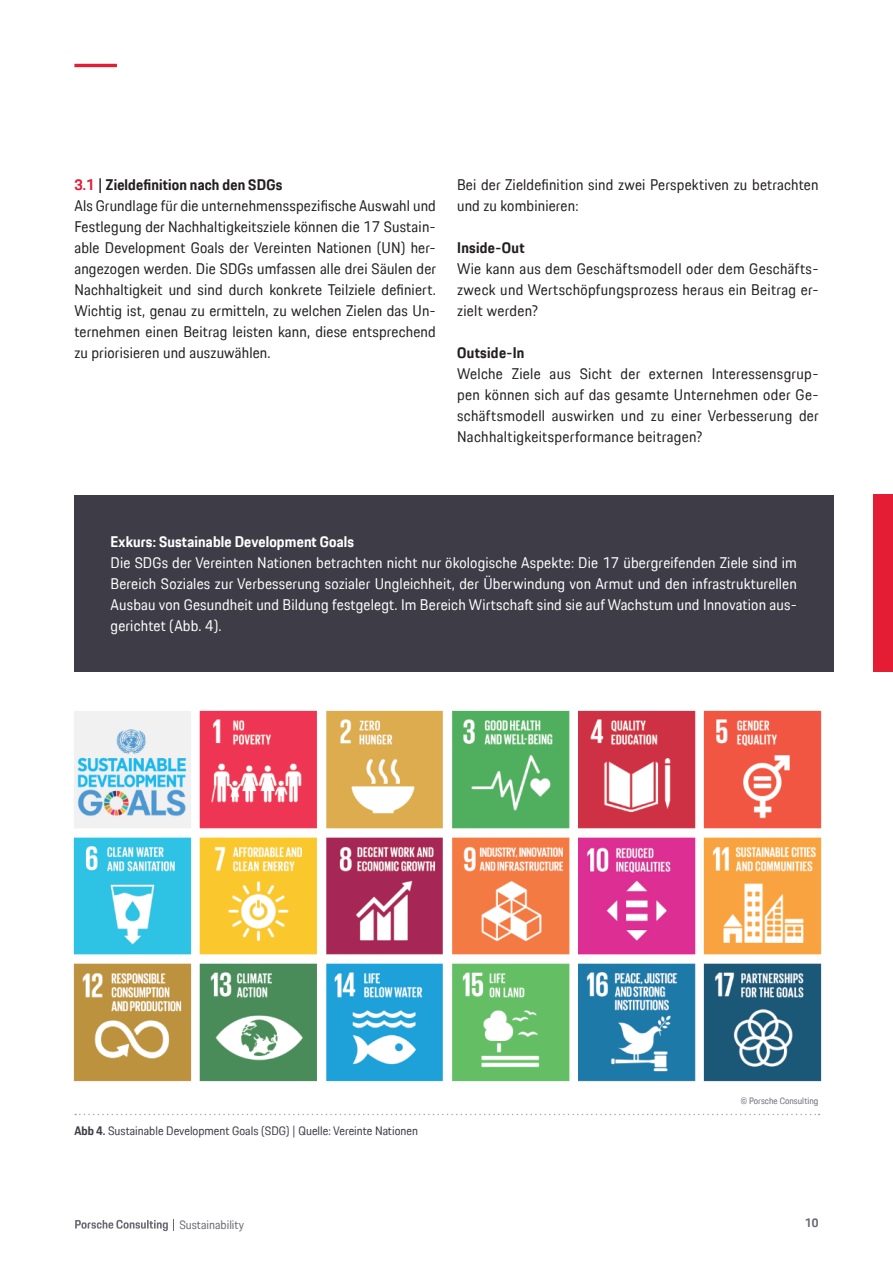
<style>
.page{position:relative;width:893px;height:1263px;background:#fff}
.page>*{position:absolute;margin:0;border:0;box-sizing:border-box;transform-origin:0 0}
.t1{font:15px/21px "Porsche Next TT";letter-spacing:.01em;color:#231f20}
.t2{font:15px/21px "Porsche Next TT";letter-spacing:.01em;color:#fff;text-align:justify}
.t3{font:700 15px "Porsche Next TT";letter-spacing:.01em;color:#fff}
.t4{font:700 15px "Porsche Next TT";letter-spacing:.02em;color:#231f20}
.t5{font:12px "Porsche Next TT";color:#3e3c47}
.t6{font:12px "Porsche Next TT";color:#6a6a75}
.t7{font:700 12px "Porsche Next TT";color:#6a6a75}
.t8{font:9px "Porsche Next TT";color:#6a6a75}
.s1{font-weight:700;color:#e41d35}
.s2{font-weight:700}
</style>
<div class="page">
<hr style="left:74px;top:64px;width:43px;height:3px;background:#e41d35">
<svg style="left:75px;top:1219px;width:99px;height:12px"></svg>
<div style="left:874px;top:494px;width:19px;height:178px;background:#e41d35"></div>
<div style="left:74px;top:495px;width:759px;height:177px;background:#3e3c47"></div>
<svg style="left:75px;top:1114px;width:745px;height:1px"></svg>
<img style="left:73px;top:710px;width:749px;height:372px">
<p class="t1" style="left:74px;top:174px;width:363px"><span class="s1">3.1</span> <span class="s2">| Zieldefinition nach den SDGs<br></span>Als Grundlage für die unternehmensspezifische Auswahl und Festlegung der Nachhaltigkeitsziele können die 17 Sustain&shy;able Development Goals der Vereinten Nationen (UN) her&shy;angezogen werden. Die SDGs umfassen alle drei Säulen der Nachhaltigkeit und sind durch konkrete Teilziele definiert.<br>Wichtig ist, genau zu ermitteln, zu welchen Zielen das Un&shy;ternehmen einen Beitrag leisten kann, diese entsprechend zu priorisieren und auszuwählen.</p>
<p class="t1" style="left:457px;top:174px;width:363px">Bei der Zieldefinition sind zwei Perspektiven zu betrachten und zu kombinieren:</p>
<p class="t4" style="left:457px;top:237px;width:69px">Inside-Out</p>
<p class="t1" style="left:457px;top:258px;width:363px;text-align:justify">Wie kann aus dem Geschäftsmodell oder dem Geschäfts&shy;zweck und Wertschöpfungsprozess heraus ein Beitrag er&shy;zielt werden?</p>
<p class="t4" style="left:457px;top:342px;width:69px">Outside-In</p>
<p class="t1" style="left:457px;top:363px;width:363px;text-align:justify">Welche Ziele aus Sicht der externen Interessensgrup&shy;pen können sich auf das gesamte Unternehmen oder Ge&shy;schäftsmodell auswirken und zu einer Verbesserung der Nachhaltigkeitsperformance beitragen?</p>
<p class="t3" style="left:111px;top:531px;width:245px">Exkurs: Sustainable Development Goals</p>
<p class="t2" style="left:111px;top:552px;width:688px">Die SDGs der Vereinten Nationen betrachten nicht nur ökologische Aspekte: Die 17 übergreifenden Ziele sind im Bereich Soziales zur Verbesserung sozialer Ungleichheit, der Überwindung von Armut und den infrastrukturellen Ausbau von Gesundheit und Bildung festgelegt. Im Bereich Wirtschaft sind sie auf Wachstum und Innovation aus&shy;gerichtet (Abb. 4).</p>
<p class="t5" style="left:74px;top:1123px;width:345px"><span class="s2">Abb 4.</span> Sustainable Development Goals (SDG) | Quelle: Vereinte Nationen</p>
<p class="t8" style="left:741px;top:1095px;width:79px">© Porsche Consulting</p>
<p class="t6" style="left:179px;top:1216px;width:66px">Sustainability</p>
<p class="t7" style="left:805px;top:1215px;width:15px">10</p>
</div>
